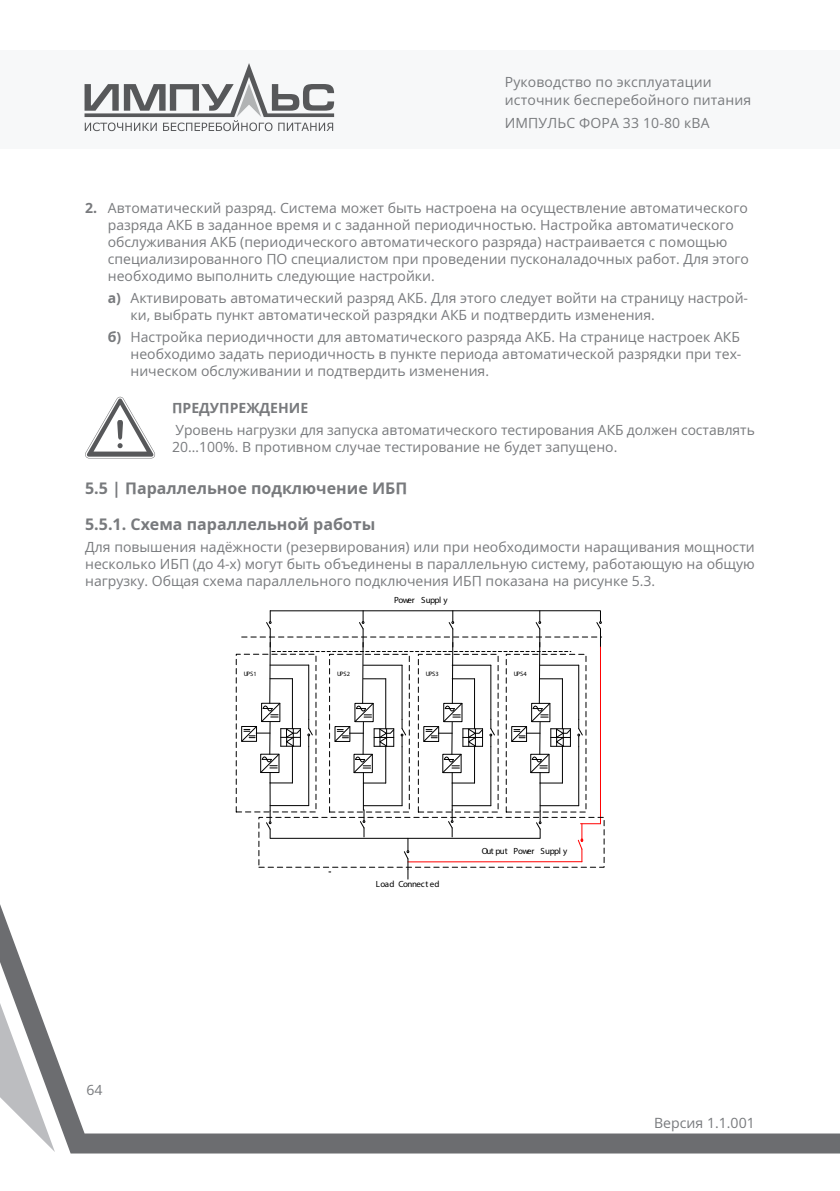
<style>
.page{position:relative;width:840px;height:1191px;background:#fff}
.page>*{position:absolute;margin:0;border:0;box-sizing:border-box;transform-origin:0 0}
.t1{font:700 16px "O Sans imp";color:#787a7d}
.Текст_А5{font:14px/16.8px "O Sans imp Regular";color:#787a7d}
.list_num_lvl2{font:14px/16.8px "O Sans imp Regular";color:#787a7d}
.Alert_txt{font:14px/16.8px "O Sans imp Regular";letter-spacing:-.005em;color:#787a7d}
.Alert{font:700 14px "O Sans imp";color:#787a7d}
.t2{font:9px "Myriad Pro";letter-spacing:-.05em;color:#000}
.t3{font:9px "Myriad Pro";letter-spacing:-.025em;color:#000}
.t4{font:6.4px "Myriad Pro";letter-spacing:-.03em;color:#000}
.s1{font-family:"O Sans imp";font-weight:700}
</style>
<div class="page">
<svg style="left:0;top:771px;width:839px;height:382px"></svg>
<div style="left:0;top:51px;width:839px;height:98px;background:#f7f8f9"></div>
<hr style="left:839px;top:51px;width:1px;height:98px;background:#f7f8f9">
<svg style="left:84px;top:63px;width:250px;height:68px"></svg>
<svg style="left:85px;top:397px;width:70px;height:61px"></svg>
<hr style="left:269px;top:642px;width:1px;height:61px;background:#000">
<svg style="left:270px;top:678px;width:22px;height:1px"></svg>
<hr style="left:292px;top:678px;width:1px;height:50px;background:#000">
<hr style="left:292px;top:746px;width:1px;height:37px;background:#000">
<hr style="left:270px;top:665px;width:38px;height:1px;background:#000">
<hr style="left:270px;top:805px;width:38px;height:1px;background:#000">
<hr style="left:308px;top:665px;width:1px;height:54px;background:#000">
<hr style="left:308px;top:746px;width:1px;height:59px;background:#000">
<hr style="left:269px;top:722px;width:1px;height:32px;background:#000">
<svg style="left:241px;top:703px;width:60px;height:44px"></svg>
<svg style="left:307px;top:719px;width:6px;height:27px"></svg>
<hr style="left:270px;top:610px;width:329px;height:1px;background:#000">
<svg style="left:260px;top:753px;width:32px;height:85px"></svg>
<hr style="left:270px;top:838px;width:269px;height:1px;background:#000">
<hr style="left:599px;top:647px;width:1px;height:176px;background:#f00">
<hr style="left:407px;top:861px;width:174px;height:1px;background:#f00">
<svg style="left:577px;top:823px;width:23px;height:38px"></svg>
<svg style="left:363px;top:678px;width:22px;height:1px"></svg>
<hr style="left:385px;top:679px;width:1px;height:49px;background:#000">
<hr style="left:385px;top:746px;width:1px;height:37px;background:#000">
<hr style="left:363px;top:665px;width:39px;height:1px;background:#000">
<hr style="left:363px;top:805px;width:39px;height:1px;background:#000">
<hr style="left:401px;top:665px;width:1px;height:54px;background:#000">
<hr style="left:401px;top:747px;width:1px;height:58px;background:#000">
<hr style="left:362px;top:722px;width:1px;height:32px;background:#000">
<svg style="left:334px;top:703px;width:60px;height:44px"></svg>
<svg style="left:400px;top:719px;width:6px;height:27px"></svg>
<div style="left:329px;top:654px;width:80px;height:158px;border:1px dashed #000"></div>
<svg style="left:453px;top:678px;width:21px;height:1px"></svg>
<hr style="left:474px;top:679px;width:1px;height:49px;background:#000">
<hr style="left:474px;top:746px;width:1px;height:37px;background:#000">
<hr style="left:452px;top:665px;width:38px;height:1px;background:#000">
<hr style="left:452px;top:805px;width:38px;height:1px;background:#000">
<hr style="left:490px;top:665px;width:1px;height:54px;background:#000">
<hr style="left:490px;top:747px;width:1px;height:58px;background:#000">
<hr style="left:451px;top:722px;width:1px;height:32px;background:#000">
<svg style="left:423px;top:703px;width:60px;height:44px"></svg>
<svg style="left:489px;top:719px;width:6px;height:27px"></svg>
<div style="left:418px;top:654px;width:80px;height:158px;border:1px dashed #000"></div>
<svg style="left:540px;top:678px;width:22px;height:1px"></svg>
<hr style="left:561px;top:679px;width:1px;height:49px;background:#000">
<hr style="left:561px;top:746px;width:1px;height:37px;background:#000">
<hr style="left:539px;top:665px;width:39px;height:1px;background:#000">
<hr style="left:539px;top:805px;width:39px;height:1px;background:#000">
<hr style="left:578px;top:665px;width:1px;height:54px;background:#000">
<hr style="left:578px;top:747px;width:1px;height:58px;background:#000">
<hr style="left:539px;top:722px;width:1px;height:32px;background:#000">
<svg style="left:511px;top:703px;width:59px;height:44px"></svg>
<svg style="left:577px;top:719px;width:5px;height:27px"></svg>
<hr style="left:362px;top:642px;width:1px;height:61px;background:#000">
<hr style="left:451px;top:642px;width:2px;height:61px;background:#000">
<hr style="left:538px;top:642px;width:2px;height:61px;background:#000">
<svg style="left:241px;top:611px;width:360px;height:41px"></svg>
<svg style="left:353px;top:754px;width:32px;height:83px"></svg>
<svg style="left:442px;top:754px;width:32px;height:83px"></svg>
<svg style="left:530px;top:754px;width:32px;height:84px"></svg>
<svg style="left:403px;top:838px;width:6px;height:41px"></svg>
<p class="Текст_А5" style="left:504px;top:72px;width:248px;line-height:18px">Руководство по эксплуатации источник бесперебойного питания</p>
<p class="Текст_А5" style="left:504px;top:114px;width:206px">ИМПУЛЬС ФОРА 33 10-80 кВА</p>
<p class="Текст_А5" style="left:108px;top:200px;width:642px;text-indent:-23px"><span class="s1">2.</span> Автоматический разряд. Система может быть настроена на осуществление автоматического разряда АКБ в заданное время и с заданной периодичностью. Настройка автоматического обслуживания АКБ (периодического автоматического разряда) настраивается с помощью специализированного ПО специалистом при проведении пусконаладочных работ. Для этого необходимо выполнить следующие настройки.</p>
<p class="list_num_lvl2" style="left:130px;top:289px;width:618px;text-indent:-23px"><span class="s1">а)</span> Активировать автоматический разряд АКБ. Для этого следует войти на страницу настрой&shy;ки, выбрать пункт автоматической разрядки АКБ и подтвердить изменения.</p>
<p class="list_num_lvl2" style="left:130px;top:328px;width:612px;text-align:justify;text-indent:-23px"><span class="s1">б)</span> Настройка периодичности для автоматического разряда АКБ. На странице настроек АКБ необходимо задать периодичность в пункте периода автоматической разрядки при тех&shy;ническом обслуживании и подтвердить изменения.</p>
<p class="Alert" style="left:172px;top:397px;width:137px">ПРЕДУПРЕЖДЕНИЕ</p>
<p class="Alert_txt" style="left:172px;top:421px;width:584px">Уровень нагрузки для запуска автоматического тестирования АКБ должен составлять<br>20…100%. В противном случае тестирование не будет запущено.</p>
<p class="t1" style="left:85px;top:476px;width:323px">5.5 | Параллельное подключение ИБП</p>
<p class="t1" style="left:85px;top:513px;width:291px">5.5.1. Схема параллельной работы</p>
<p class="Текст_А5" style="left:85px;top:538px;width:670px;text-align:justify">Для повышения надёжности (резервирования) или при необходимости наращивания мощности несколько ИБП (до 4-х) могут быть объединены в параллельную систему, работающую на общую нагрузку. Общая схема параллельного подключения ИБП показана на рисунке 5.3.</p>
<p class="Текст_А5" style="left:86px;top:1081px;width:18px">64</p>
<p class="t4" style="left:243px;top:669px;width:14px">UPS1</p>
<p class="t2" style="left:394px;top:594px;width:55px">Power Suppl y</p>
<p class="t4" style="left:337px;top:670px;width:14px">UPS2</p>
<p class="t4" style="left:425px;top:670px;width:14px">UPS3</p>
<p class="t4" style="left:513px;top:670px;width:14px">UPS4</p>
<p class="t3" style="left:376px;top:878px;width:65px">Load Connect ed</p>
<p class="t2" style="left:481px;top:845px;width:87px">Out put Power Suppl y</p>
<p class="Текст_А5" style="left:653px;top:1113px;width:102px">Версия 1.1.001</p>
</div>
